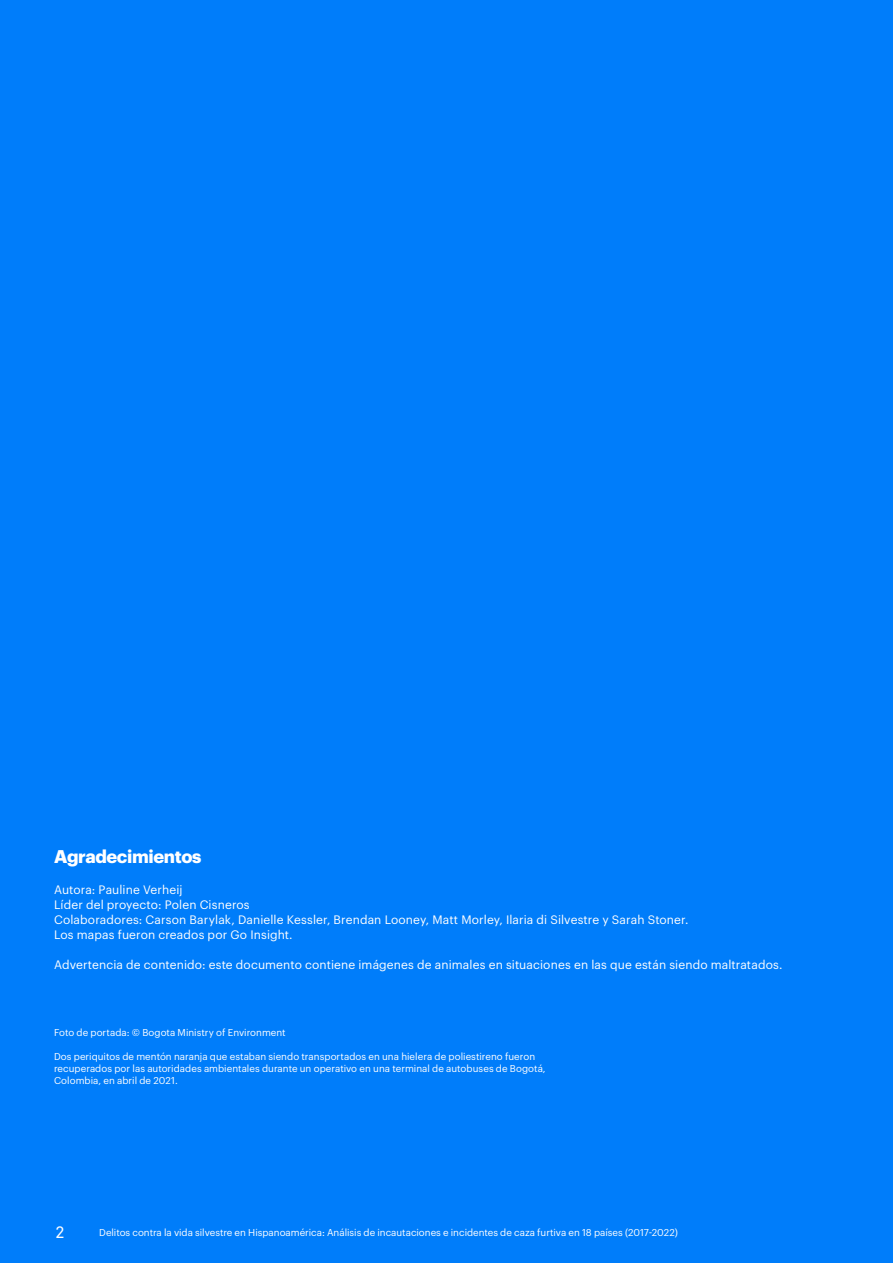
<style>
.page{position:relative;width:893px;height:1263px;background:#007dfa}
.page>*{position:absolute;margin:0;border:0;box-sizing:border-box;transform-origin:0 0}
.t1{font:700 18px "Graphik";letter-spacing:-.02em;color:#fff}
.t2{font:16.5px "Akkurat Mono Pro";color:#fff}
.t3{font:12px/15px "Graphik";letter-spacing:.01em;color:#fff}
.t4{font:9.75px/12px "Graphik";color:#fff}
</style>
<div class="page">
<h1 class="t1" style="left:54px;top:842px;width:149px">Agradecimientos</h1>
<p class="t3" style="left:54px;top:881px;width:636px">Autora: Pauline Verheij<br>Líder del proyecto: Polen Cisneros<br>Colaboradores: Carson Barylak, Danielle Kessler, Brendan Looney, Matt Morley, Ilaria di Silvestre y Sarah Stoner.<br>Los mapas fueron creados por Go Insight.</p>
<p class="t3" style="left:54px;top:956px;width:730px">Advertencia de contenido: este documento contiene imágenes de animales en situaciones en las que están siendo maltratados.</p>
<p class="t4" style="left:54px;top:1026px;width:233px">Foto de portada: © Bogota Ministry of Environment</p>
<p class="t4" style="left:54px;top:1050px;width:493px">Dos periquitos de mentón naranja que estaban siendo transportados en una hielera de poliestireno fueron recuperados por las autoridades ambientales durante un operativo en una terminal de autobuses de Bogotá,<br>Colombia, en abril de 2021.</p>
<h2 class="t2" style="left:55px;top:1222px;width:12px">2</h2>
<p class="t4" style="left:99px;top:1226px;width:580px">Delitos contra la vida silvestre en Hispanoamérica: Análisis de incautaciones e incidentes de caza furtiva en 18 países (2017-2022)</p>
</div>
